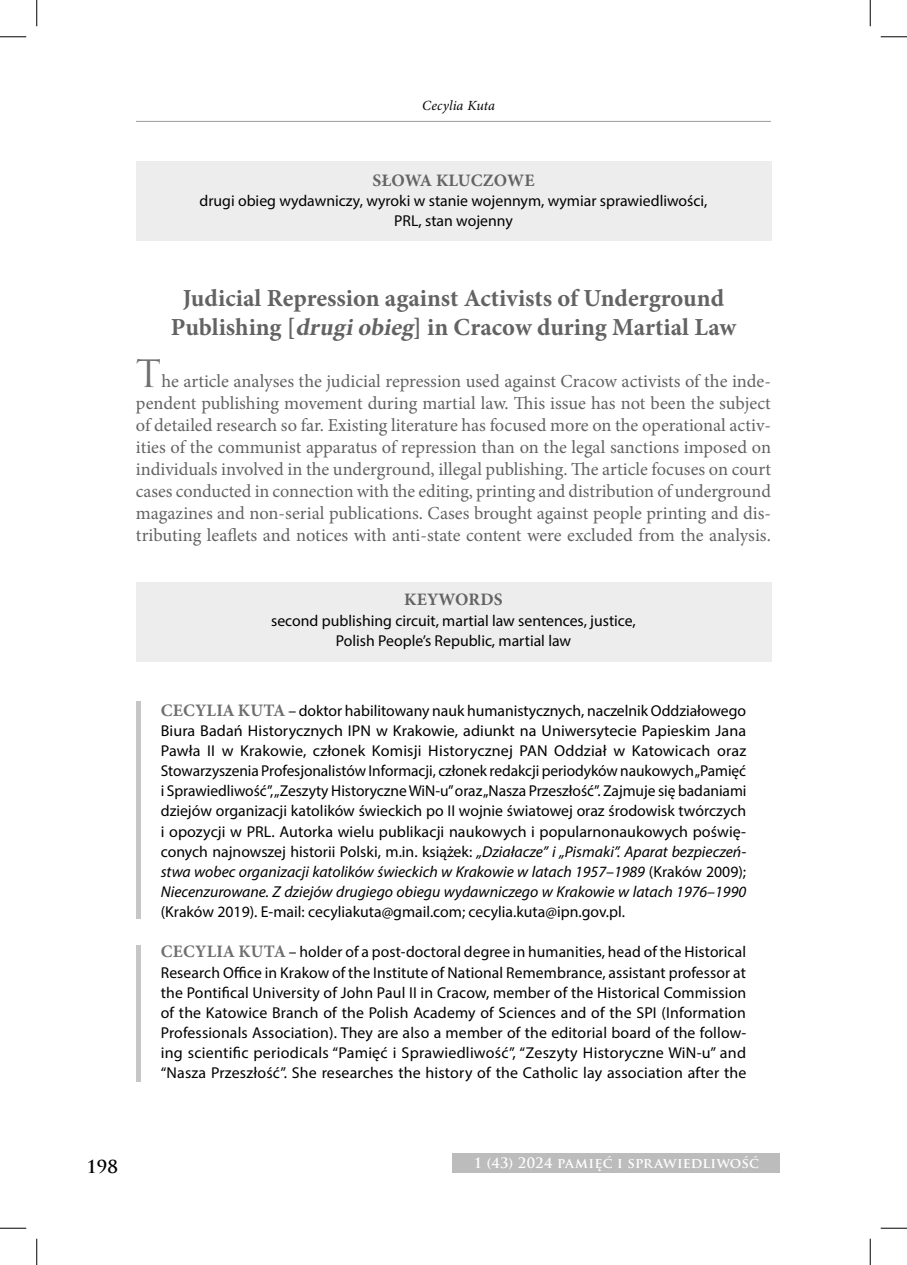
<style>
.page{position:relative;width:907px;height:1265px;background:#fff}
.page>*{position:absolute;margin:0;border:0;box-sizing:border-box;transform-origin:0 0}
.t1{font:700 24.5px/29.4px "Minion Pro";color:#646363;text-align:center}
.t2{font:18.38px/22.1px "Minion Pro";letter-spacing:-.005em;color:#646363;text-align:justify}
.t3{font:700 17.5px "Minion Pro";letter-spacing:.01em;color:#646363}
.t4{font:700 17.5px "Trajan Pro";color:#000}
.t5{font:15.75px/20.1px "Myriad Pro";color:#000;text-align:center}
.t6{font:700 14px "Trajan Pro";letter-spacing:.01em;color:#fff}
.t7{font:italic 14px "Minion Pro";letter-spacing:.01em;color:#000}
.s1{font-style:italic}
.s2{font-family:"Trajan Pro";font-size:36.75px;color:#706f6f}
.s3{font-family:"Minion Pro";font-weight:700;font-size:17.5px;color:#706f6f}
</style>
<div class="page">
<hr style="left:136px;top:121px;width:635px;height:1px;background:#9d9d9c">
<div style="left:452px;top:1152px;width:328px;height:20px;background:#bcbcbc"></div>
<div style="left:136px;top:582px;width:635px;height:79px;background:#ededed"></div>
<div style="left:136px;top:161px;width:635px;height:80px;background:#ededed"></div>
<div style="left:136px;top:700px;width:5px;height:218px;background:#c6c6c6"></div>
<div style="left:136px;top:945px;width:5px;height:135px;background:#c6c6c6"></div>
<svg style="left:0;top:36px;width:26px;height:1px"></svg>
<svg style="left:881px;top:36px;width:26px;height:1px"></svg>
<svg style="left:0;top:1227px;width:26px;height:1px"></svg>
<svg style="left:881px;top:1227px;width:26px;height:1px"></svg>
<svg style="left:36px;top:0;width:1px;height:26px"></svg>
<svg style="left:36px;top:1238px;width:1px;height:26px"></svg>
<svg style="left:870px;top:0;width:1px;height:26px"></svg>
<svg style="left:870px;top:1238px;width:1px;height:26px"></svg>
<p class="t7" style="left:422px;top:95px;width:74px">Cecylia Kuta</p>
<p class="t3" style="left:372px;top:168px;width:164px">SŁOWA KLUCZOWE</p>
<p class="t5" style="left:200px;top:191px;width:509px">drugi obieg wydawniczy, wyroki w stanie wojennym, wymiar sprawiedliwości,<br>PRL, stan wojenny</p>
<h1 class="t1" style="left:171px;top:283px;width:567px">Judicial Repression against Activists of Underground<br>Publishing [<span class="s1">drugiobieg</span>] in Cracow during Martial Law</h1>
<p class="t2" style="left:136px;top:370px;width:637px"><span class="s2">T</span>he article analyses the judicial repression used against Cracow activists of the inde&shy;pendent publishing movement during martial law. This issue has not been the subject of detailed research so far. Existing literature has focused more on the operational activ&shy;ities of the communist apparatus of repression than on the legal sanctions imposed on individuals involved in the underground, illegal publishing. The article focuses on court cases conducted in connection with the editing, printing and distribution of underground magazines and non-serial publications. Cases brought against people printing and dis&shy;tributing leaflets and notices with anti-state content were excluded from the analysis.</p>
<p class="t3" style="left:404px;top:587px;width:100px">KEYWORDS</p>
<p class="t5" style="left:271px;top:610px;width:366px">second publishing circuit, martial law sentences, justice,<br>Polish People’s Republic, martial law</p>
<p class="t5" style="left:161px;top:700px;width:587px;text-align:justify"><span class="s3">CECYLIA KUTA</span> – doktor habilitowany nauk humanistycznych, naczelnik Oddziałowego Biura Badań Historycznych IPN w Krakowie, adiunkt na Uniwersytecie Papieskim Jana Pawła II w Krakowie, członek Komisji Historycznej PAN Oddział w Katowicach oraz Stowarzyszenia Profesjonalistów Informacji, członek redakcji periodyków naukowych „Pamięć i Sprawiedliwość”, „Zeszyty Historyczne WiN-u” oraz „Nasza Przeszłość”. Zajmuje się badaniami dziejów organizacji katolików świeckich po II wojnie światowej oraz środowisk twórczych i opozycji w PRL. Autorka wielu publikacji naukowych i popularnonaukowych poświę&shy;conych najnowszej historii Polski, m.in. książek: <span class="s1">„Działacze” i „Pismaki”. Aparat bezpieczeń&shy;stwa wobec organizacji katolików świeckich w Krakowie w latach 1957–1989</span> (Kraków 2009); <span class="s1">Niecenzurowane. Z dziejów drugiego obiegu wydawniczego w Krakowie w latach 1976–1990</span></p>
<p class="t5" style="left:161px;top:901px;width:466px">(Kraków 2019). E-mail: cecyliakuta@gmail.com; cecylia.kuta@ipn.gov.pl.</p>
<p class="t5" style="left:161px;top:941px;width:587px;text-align:justify"><span class="s3">CECYLIA KUTA</span> – holder of a post-doctoral degree in humanities, head of the Historical Research Office in Krakow of the Institute of National Remembrance, assistant professor at the Pontifical University of John Paul II in Cracow, member of the Historical Commission of the Katowice Branch of the Polish Academy of Sciences and of the SPI (Information Professionals Association). They are also a member of the editorial board of the follow&shy;ing scientific periodicals “Pamięć i Sprawiedliwość”, “Zeszyty Historyczne WiN-u” and “Nasza Przeszłość”. She researches the history of the Catholic lay association after the</p>
<p class="t4" style="left:86px;top:1155px;width:33px">198</p>
<p class="t6" style="left:474px;top:1154px;width:287px">1 (43) 2024 PAMIĘĆ I SPRAWIEDLIWOŚĆ</p>
</div>
